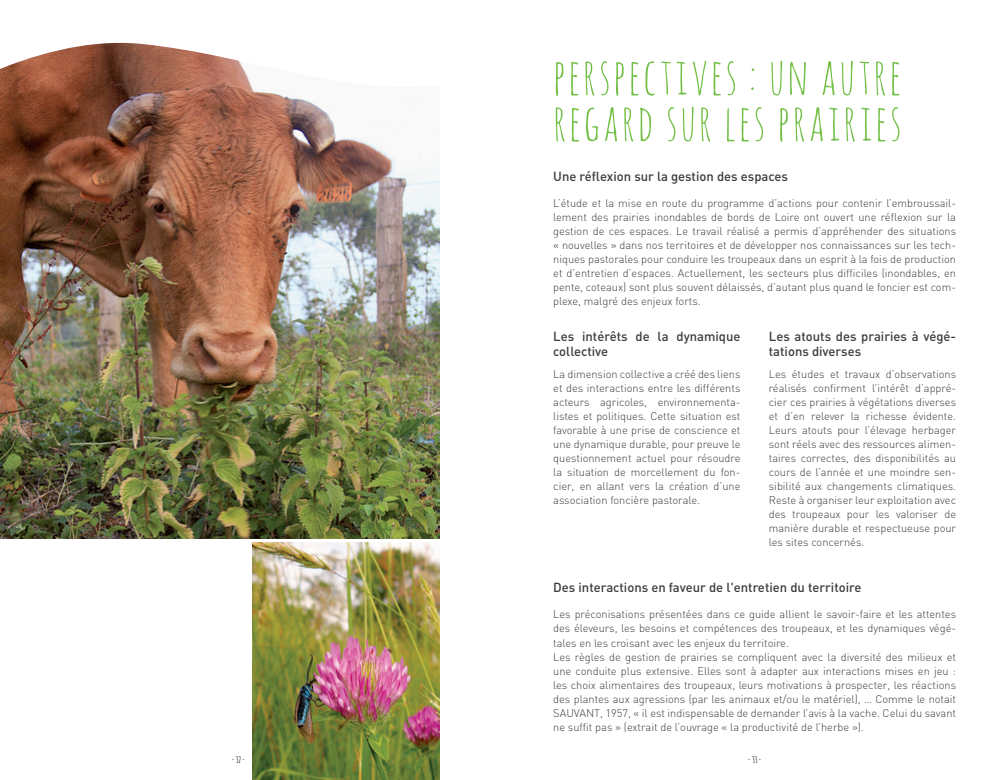
<style>
.page{position:relative;width:993px;height:780px;background:#fff}
.page>*{position:absolute;margin:0;border:0;box-sizing:border-box;transform-origin:0 0}
.t1{font:50px "Amatic SC";letter-spacing:.05em;color:#71bf44}
.t2{font:500 13px/15.6px "DIN";color:#3a3c39}
.t3{font:300 11px/14px "DIN";color:#3a3c39;text-align:justify}
.t4{font:700 9px "Amatic SC";color:#231f20}
</style>
<div class="page">
<img style="left:252px;top:542px;width:187px;height:238px">
<img style="left:0;top:113px;width:439px;height:426px">
<svg style="left:0;top:42px;width:327px;height:71px"></svg>
<p class="t1" style="left:553px;top:44px;width:350px">PERSPECTIVES : UN AUTRE</p>
<p class="t1" style="left:553px;top:90px;width:350px">REGARD SUR LES PRAIRIES</p>
<p class="t2" style="left:553px;top:168px;width:236px">Une réflexion sur la gestion des espaces</p>
<p class="t3" style="left:553px;top:196px;width:404px">L’étude et la mise en route du programme d’actions pour contenir l’embroussail&shy;lement des prairies inondables de bords de Loire ont ouvert une réflexion sur la gestion de ces espaces. Le travail réalisé a permis d’appréhender des situations « nouvelles » dans nos territoires et de développer nos connaissances sur les tech&shy;niques pastorales pour conduire les troupeaux dans un esprit à la fois de production et d’entretien d’espaces. Actuellement, les secteurs plus difficiles (inondables, en pente, coteaux) sont plus souvent délaissés, d’autant plus quand le foncier est com&shy;plexe, malgré des enjeux forts.</p>
<p class="t2" style="left:553px;top:328px;width:189px">Les intérêts de la dynamique collective</p>
<p class="t2" style="left:768px;top:328px;width:189px">Les atouts des prairies à végé&shy;tations diverses</p>
<p class="t3" style="left:553px;top:367px;width:189px">La dimension collective a créé des liens et des interactions entre les différents acteurs agricoles, environnementa&shy;listes et politiques. Cette situation est favorable à une prise de conscience et une dynamique durable, pour preuve le questionnement actuel pour résoudre la situation de morcellement du fon&shy;cier, en allant vers la création d’une association foncière pastorale.</p>
<p class="t3" style="left:768px;top:367px;width:189px">Les études et travaux d’observations réalisés confirment l’intérêt d’appré&shy;cier ces prairies à végétations diverses et d’en relever la richesse évidente.<br>Leurs atouts pour l’élevage herbager sont réels avec des ressources alimen&shy;taires correctes, des disponibilités au cours de l’année et une moindre sen&shy;sibilité aux changements climatiques.<br>Reste à organiser leur exploitation avec des troupeaux pour les valoriser de manière durable et respectueuse pour les sites concernés.</p>
<p class="t2" style="left:553px;top:579px;width:309px">Des interactions en faveur de l'entretien du territoire</p>
<p class="t3" style="left:553px;top:607px;width:404px">Les préconisations présentées dans ce guide allient le savoir-faire et les attentes des éleveurs, les besoins et compétences des troupeaux, et les dynamiques végé&shy;tales en les croisant avec les enjeux du territoire.</p>
<p class="t3" style="left:553px;top:649px;width:404px">Les règles de gestion de prairies se compliquent avec la diversité des milieux et une conduite plus extensive. Elles sont à adapter aux interactions mises en jeu : les choix alimentaires des troupeaux, leurs motivations à prospecter, les réactions des plantes aux agressions (par les animaux et/ou le matériel), … Comme le notait SAUVANT, 1957, « il est indispensable de demander l’avis à la vache. Celui du savant ne suffit pas » (extrait de l’ouvrage « la productivité de l’herbe »).</p>
<p class="t4" style="left:231px;top:753px;width:15px">- 32 -</p>
<p class="t4" style="left:747px;top:753px;width:15px">- 33 -</p>
</div>
